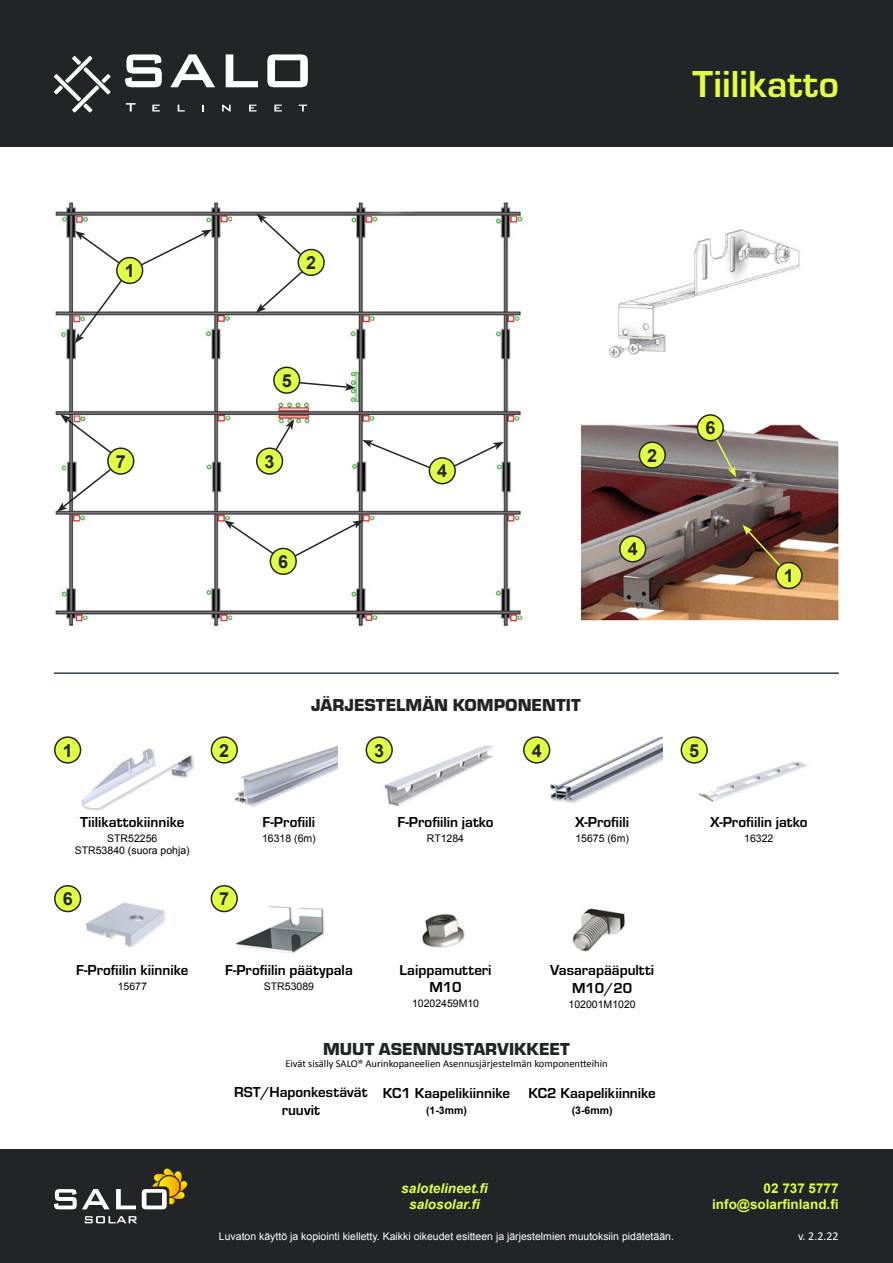
<style>
.page{position:relative;width:893px;height:1263px;background:#fff}
.page>*{position:absolute;margin:0;border:0;box-sizing:border-box;transform-origin:0 0}
.t1{font:700 39px "Eurostile";color:#e4ff43}
.t2{font:900 18px "Eurostile";color:#212528}
.t3{font:700 18px "Arial";color:#212528}
.t4{font:700 15px/18px "Eurostile";color:#000;text-align:center}
.t5{font:700 13.5px/16.2px "Arial";color:#e4ff43;text-align:right}
.t6{font:italic 700 13.5px/16.2px "Arial";color:#e4ff43;text-align:center}
.t7{font:12px "Calibri";color:#fff}
.t8{font:10.5px "Arial";color:#fff}
.t9{font:10.5px/12px "Arial";color:#000;text-align:center}
.t10{font:10.5px "Calibri";color:#000}
.t11{font:700 10.5px "Arial";color:#000}
</style>
<div class="page">
<div style="left:0;top:1150px;width:893px;height:113px;background:#212528"></div>
<hr style="left:54px;top:672px;width:785px;height:2px;background:#2d4046">
<img style="left:609px;top:229px;width:191px;height:129px">
<img style="left:580px;top:420px;width:259px;height:200px">
<img style="left:55px;top:202px;width:468px;height:424px">
<svg style="left:267px;top:419px;width:27px;height:44px"></svg>
<svg style="left:57px;top:414px;width:67px;height:98px"></svg>
<svg style="left:75px;top:230px;width:137px;height:113px"></svg>
<svg style="left:256px;top:213px;width:57px;height:100px"></svg>
<svg style="left:295px;top:380px;width:61px;height:11px"></svg>
<svg style="left:362px;top:440px;width:142px;height:34px"></svg>
<svg style="left:224px;top:520px;width:139px;height:43px"></svg>
<svg style="left:709px;top:426px;width:27px;height:51px"></svg>
<svg style="left:742px;top:525px;width:48px;height:52px;background:#6c452e"></svg>
<div style="left:776px;top:563px;width:26px;height:25px;background:#e4ff43;border-radius:50%"></div>
<div style="left:775px;top:562px;width:28px;height:27px;border:2px solid #212528;border-radius:50%"></div>
<div style="left:117px;top:258px;width:26px;height:25px;background:#e4ff43;border-radius:50%"></div>
<div style="left:116px;top:257px;width:27px;height:27px;border:2px solid #212528;border-radius:50%"></div>
<div style="left:697px;top:415px;width:26px;height:26px;background:#e4ff43;border-radius:50%"></div>
<div style="left:697px;top:414px;width:27px;height:27px;border:2px solid #212528;border-radius:50%"></div>
<div style="left:270px;top:548px;width:26px;height:26px;background:#e4ff43;border-radius:50%"></div>
<div style="left:270px;top:548px;width:27px;height:27px;border:2px solid #212528;border-radius:50%"></div>
<div style="left:108px;top:448px;width:26px;height:26px;background:#e4ff43;border-radius:50%"></div>
<div style="left:107px;top:447px;width:27px;height:28px;border:2px solid #212528;border-radius:50%"></div>
<div style="left:639px;top:442px;width:26px;height:26px;background:#e4ff43;border-radius:50%"></div>
<div style="left:639px;top:441px;width:27px;height:28px;border:2px solid #212528;border-radius:50%"></div>
<div style="left:298px;top:249px;width:26px;height:26px;background:#e4ff43;border-radius:50%"></div>
<div style="left:298px;top:249px;width:27px;height:27px;border:2px solid #212528;border-radius:50%"></div>
<div style="left:257px;top:448px;width:25px;height:26px;background:#e4ff43;border-radius:50%"></div>
<div style="left:256px;top:447px;width:27px;height:28px;border:2px solid #212528;border-radius:50%"></div>
<div style="left:620px;top:536px;width:26px;height:26px;background:#e4ff43;border-radius:50%"></div>
<div style="left:619px;top:535px;width:27px;height:27px;border:2px solid #212528;border-radius:50%"></div>
<div style="left:429px;top:458px;width:26px;height:26px;background:#e4ff43;border-radius:50%"></div>
<div style="left:429px;top:457px;width:27px;height:27px;border:2px solid #212528;border-radius:50%"></div>
<div style="left:274px;top:367px;width:26px;height:26px;background:#e4ff43;border-radius:50%"></div>
<div style="left:273px;top:367px;width:27px;height:27px;border:2px solid #212528;border-radius:50%"></div>
<div style="left:0;top:0;width:893px;height:147px;background:#212528"></div>
<svg style="left:125px;top:54px;width:37px;height:33px"></svg>
<svg style="left:170px;top:54px;width:45px;height:33px"></svg>
<svg style="left:226px;top:54px;width:32px;height:33px"></svg>
<svg style="left:267px;top:54px;width:41px;height:33px"></svg>
<svg style="left:126px;top:103px;width:10px;height:9px"></svg>
<svg style="left:152px;top:105px;width:8px;height:7px"></svg>
<svg style="left:178px;top:105px;width:7px;height:7px"></svg>
<svg style="left:202px;top:105px;width:2px;height:7px"></svg>
<svg style="left:222px;top:105px;width:9px;height:7px"></svg>
<svg style="left:249px;top:105px;width:8px;height:7px"></svg>
<svg style="left:274px;top:105px;width:8px;height:7px"></svg>
<svg style="left:299px;top:105px;width:8px;height:7px"></svg>
<svg style="left:54px;top:56px;width:57px;height:56px"></svg>
<svg style="left:54px;top:1189px;width:56px;height:20px"></svg>
<svg style="left:116px;top:1189px;width:20px;height:20px"></svg>
<svg style="left:85px;top:1216px;width:52px;height:7px"></svg>
<svg style="left:142px;top:1168px;width:45px;height:41px"></svg>
<img style="left:422px;top:914px;width:43px;height:34px">
<img style="left:75px;top:744px;width:119px;height:66px">
<img style="left:232px;top:745px;width:105px;height:62px">
<img style="left:384px;top:739px;width:109px;height:67px">
<img style="left:544px;top:737px;width:118px;height:66px">
<img style="left:698px;top:745px;width:110px;height:57px">
<img style="left:79px;top:896px;width:86px;height:52px">
<img style="left:236px;top:902px;width:89px;height:50px">
<img style="left:572px;top:908px;width:53px;height:44px">
<div style="left:55px;top:737px;width:26px;height:26px;background:#e4ff43;border-radius:50%"></div>
<div style="left:54px;top:736px;width:27px;height:28px;border:2px solid #212528;border-radius:50%"></div>
<div style="left:55px;top:886px;width:26px;height:25px;background:#e4ff43;border-radius:50%"></div>
<div style="left:54px;top:885px;width:27px;height:27px;border:2px solid #212528;border-radius:50%"></div>
<div style="left:211px;top:886px;width:26px;height:25px;background:#e4ff43;border-radius:50%"></div>
<div style="left:211px;top:885px;width:27px;height:27px;border:2px solid #212528;border-radius:50%"></div>
<div style="left:211px;top:737px;width:26px;height:26px;background:#e4ff43;border-radius:50%"></div>
<div style="left:211px;top:736px;width:27px;height:28px;border:2px solid #212528;border-radius:50%"></div>
<div style="left:366px;top:737px;width:26px;height:26px;background:#e4ff43;border-radius:50%"></div>
<div style="left:366px;top:736px;width:27px;height:28px;border:2px solid #212528;border-radius:50%"></div>
<div style="left:524px;top:737px;width:26px;height:26px;background:#e4ff43;border-radius:50%"></div>
<div style="left:523px;top:736px;width:27px;height:28px;border:2px solid #212528;border-radius:50%"></div>
<div style="left:681px;top:737px;width:26px;height:26px;background:#e4ff43;border-radius:50%"></div>
<div style="left:681px;top:736px;width:27px;height:28px;border:2px solid #212528;border-radius:50%"></div>
<h1 class="t1" style="left:693px;top:56px;width:148px">Tiilikatto</h1>
<p class="t3" style="left:125px;top:259px;width:12px">1</p>
<p class="t3" style="left:306px;top:251px;width:12px">2</p>
<p class="t3" style="left:282px;top:369px;width:12px">5</p>
<p class="t3" style="left:116px;top:449px;width:12px">7</p>
<p class="t3" style="left:647px;top:443px;width:12px">2</p>
<p class="t3" style="left:265px;top:449px;width:12px">3</p>
<p class="t3" style="left:437px;top:459px;width:12px">4</p>
<p class="t3" style="left:278px;top:550px;width:12px">6</p>
<p class="t3" style="left:628px;top:537px;width:12px">4</p>
<p class="t3" style="left:705px;top:416px;width:12px">6</p>
<p class="t3" style="left:63px;top:738px;width:12px">1</p>
<p class="t2" style="left:311px;top:692px;width:271px">JÄRJESTELMÄN KOMPONENTIT</p>
<p class="t3" style="left:219px;top:738px;width:12px">2</p>
<p class="t3" style="left:374px;top:738px;width:12px">3</p>
<p class="t3" style="left:532px;top:738px;width:12px">4</p>
<p class="t3" style="left:689px;top:738px;width:12px">5</p>
<p class="t3" style="left:784px;top:564px;width:12px">1</p>
<p class="t4" style="left:80px;top:812px;width:106px">Tiilikattokiinnike</p>
<p class="t9" style="left:75px;top:832px;width:116px">STR52256<br>STR53840 (suora pohja)</p>
<p class="t4" style="left:263px;top:812px;width:54px">F-Profiili</p>
<p class="t9" style="left:262px;top:832px;width:55px">16318 (6m)</p>
<p class="t4" style="left:397px;top:812px;width:98px">F-Profiilin jatko</p>
<p class="t9" style="left:427px;top:832px;width:39px">RT1284</p>
<p class="t4" style="left:575px;top:812px;width:55px">X-Profiili</p>
<p class="t9" style="left:575px;top:832px;width:55px">15675 (6m)</p>
<p class="t3" style="left:63px;top:887px;width:12px">6</p>
<p class="t3" style="left:219px;top:887px;width:12px">7</p>
<p class="t4" style="left:76px;top:960px;width:114px">F-Profiilin kiinnike</p>
<p class="t9" style="left:118px;top:981px;width:31px">15677</p>
<p class="t4" style="left:225px;top:960px;width:129px">F-Profiilin päätypala</p>
<p class="t9" style="left:264px;top:981px;width:52px">STR53089</p>
<p class="t4" style="left:399px;top:961px;width:94px;line-height:16.5px">Laippamutteri<br>M10</p>
<p class="t9" style="left:412px;top:997px;width:69px">10202459M10</p>
<p class="t4" style="left:550px;top:960px;width:106px">Vasarapääpultti<br>M10/20</p>
<p class="t9" style="left:569px;top:999px;width:69px">102001M1020</p>
<p class="t2" style="left:323px;top:1036px;width:248px">MUUT ASENNUSTARVIKKEET</p>
<p class="t10" style="left:285px;top:1056px;width:324px">Eivät sisälly SALO® Aurinkopaneelien Asennusjärjestelmän komponentteihin</p>
<p class="t4" style="left:234px;top:1082px;width:135px">RST/Haponkestävät ruuvit</p>
<p class="t4" style="left:383px;top:1083px;width:129px">KC1 Kaapelikiinnike</p>
<p class="t11" style="left:426px;top:1104px;width:42px">(1-3mm)</p>
<p class="t4" style="left:528px;top:1083px;width:129px">KC2 Kaapelikiinnike</p>
<p class="t11" style="left:572px;top:1104px;width:42px">(3-6mm)</p>
<p class="t6" style="left:401px;top:1180px;width:88px">salotelineet.fi salosolar.fi</p>
<p class="t8" style="left:219px;top:1229px;width:457px">Luvaton käyttö ja kopiointi kielletty. Kaikki oikeudet esitteen ja järjestelmien muutoksiin pidätetään.</p>
<p class="t4" style="left:710px;top:812px;width:99px">X-Profiilin jatko</p>
<p class="t9" style="left:744px;top:832px;width:31px">16322</p>
<p class="t5" style="left:712px;top:1180px;width:128px">02 737 5777 info@solarfinland.fi</p>
<p class="t7" style="left:798px;top:1227px;width:42px">v. 2.2.22</p>
</div>
